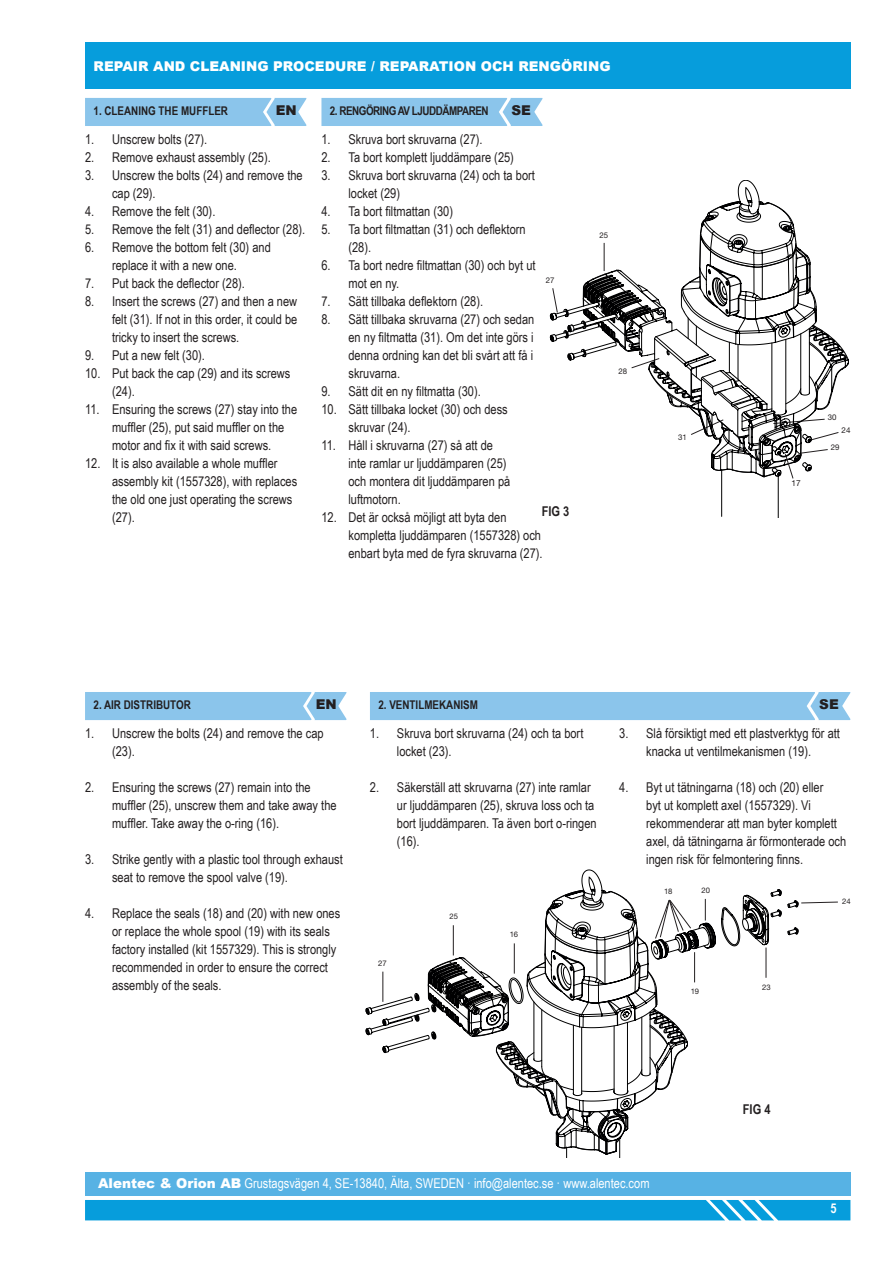
<style>
.page{position:relative;width:893px;height:1263px;background:#fff}
.page>*{position:absolute;margin:0;border:0;box-sizing:border-box;transform-origin:0 0}
.t1{font:13.5px/18px "Arial Narrow";color:#231f20}
.t2{font:13.5px "Arial Narrow";color:#fff}
.titulos_apartados{font:900 13.5px "Arial";color:#fff}
.Estilo_de_párrafo_bo{font:700 13.5px "Arial Narrow";color:#231f20}
.t3{font:900 13.5px "Arial";color:#231f20}
.t4{font:700 13.5px "Arial Narrow";color:#fff}
.subtítulos_apartados{font:700 12px "Arial Narrow";color:#231f20}
.subtítulos_apartados-2{font:700 12px "Arial Narrow";letter-spacing:-.04em;color:#231f20}
.t5{font:10.05px "Helvetica Neue";color:#231f20}
.t6{font:8.25px "Helvetica Neue";color:#231f20}
.t7{font:8.1px "Helvetica Neue";color:#231f20}
.t8{font:7.8px "Helvetica Neue";color:#231f20}
.t9{font:7.65px "Helvetica Neue";color:#231f20}
.s1{font-family:"Arial";font-weight:900}
</style>
<div class="page">
<div style="left:85px;top:1200px;width:765px;height:20px;background:#069ddc"></div>
<div style="left:85px;top:1172px;width:765px;height:24px;background:#57b2e4"></div>
<svg style="left:801px;top:901px;width:37px;height:2px"></svg>
<svg style="left:769px;top:889px;width:30px;height:47px"></svg>
<svg style="left:366px;top:870px;width:403px;height:285px"></svg>
<svg style="left:550px;top:200px;width:299px;height:294px"></svg>
<div style="left:85px;top:43px;width:765px;height:46px;background:#069ddc"></div>
<div style="left:739px;top:1098px;width:35px;height:22px;background:#fff"></div>
<div style="left:85px;top:692px;width:262px;height:28px;background:#8bc5eb"></div>
<div style="left:370px;top:692px;width:481px;height:28px;background:#8bc5eb"></div>
<div style="left:85px;top:98px;width:222px;height:28px;background:#8bc5eb"></div>
<div style="left:321px;top:98px;width:222px;height:28px;background:#8bc5eb"></div>
<p class="titulos_apartados" style="left:94px;top:56px;width:278px">G NERAL / ALLMÄ T / GÉNÉRALITÉS</p>
<p class="titulos_apartados" style="left:94px;top:56px;width:519px">REPAIR AND CLEANING PROCEDURE / REPARATION OCH RENGÖRING</p>
<p class="subtítulos_apartados" style="left:94px;top:102px;width:136px">1. CLEANING THE MUFFLER</p>
<p class="t3" style="left:276px;top:101px;width:22px">EN</p>
<p class="subtítulos_apartados-2" style="left:330px;top:102px;width:160px">2. RENGÖRING AV LJUDDÄMPAREN</p>
<p class="t3" style="left:511px;top:101px;width:21px">SE</p>
<p class="t1" style="left:85px;top:130px;width:124px">1. Unscrew bolts (27).</p>
<p class="t1" style="left:85px;top:148px;width:187px">2. Remove exhaust assembly (25).</p>
<p class="t1" style="left:112px;top:166px;width:192px;text-indent:-27px">3. Unscrew the bolts (24) and remove the cap (29).</p>
<p class="t1" style="left:85px;top:202px;width:132px">4. Remove the felt (30).</p>
<p class="t1" style="left:85px;top:220px;width:222px">5. Remove the felt (31) and deflector (28).</p>
<p class="t1" style="left:85px;top:238px;width:187px;text-align:center">6. Remove the bottom felt (30) and replace it with a new one.</p>
<p class="t1" style="left:85px;top:274px;width:161px">7. Put back the deflector (28).</p>
<p class="t1" style="left:112px;top:292px;width:187px;text-align:justify;text-indent:-27px">8. Insert the screws (27) and then a new felt (31). If not in this order, it could be tricky to insert the screws.</p>
<p class="t1" style="left:85px;top:346px;width:121px">9. Put a new felt (30).</p>
<p class="t1" style="left:112px;top:364px;width:180px;text-indent:-27px">10. Put back the cap (29) and its screws (24).</p>
<p class="t1" style="left:112px;top:400px;width:187px;text-indent:-27px">11. Ensuring the screws (27) stay into the muffler (25), put said muffler on the motor and fix it with said screws.</p>
<p class="t1" style="left:112px;top:454px;width:187px;text-indent:-27px">12. It is also available a whole muffler assembly kit (1557328), with replaces the old one just operating the screws (27).</p>
<p class="t1" style="left:321px;top:130px;width:163px">1. Skruva bort skruvarna (27).</p>
<p class="t1" style="left:321px;top:148px;width:194px">2. Ta bort komplett ljuddämpare (25)</p>
<p class="t1" style="left:348px;top:166px;width:188px;text-indent:-27px">3. Skruva bort skruvarna (24) och ta bort locket (29)</p>
<p class="t1" style="left:321px;top:202px;width:133px">4. Ta bort filtmattan (30)</p>
<p class="t1" style="left:348px;top:220px;width:179px;text-indent:-27px">5. Ta bort filtmattan (31) och deflektorn (28).</p>
<p class="t1" style="left:348px;top:256px;width:189px;text-indent:-27px">6. Ta bort nedre filtmattan (30) och byt ut mot en ny.</p>
<p class="t1" style="left:321px;top:292px;width:163px">7. Sätt tillbaka deflektorn (28).</p>
<p class="t1" style="left:348px;top:310px;width:187px;text-align:justify;text-indent:-27px">8. Sätt tillbaka skruvarna (27) och sedan en ny filtmatta (31). Om det inte görs i denna ordning kan det bli svårt att få i skruvarna.</p>
<p class="t1" style="left:321px;top:382px;width:161px">9. Sätt dit en ny filtmatta (30).</p>
<p class="t1" style="left:348px;top:400px;width:161px;text-indent:-27px">10. Sätt tillbaka locket (30) och dess skruvar (24).</p>
<p class="t1" style="left:348px;top:436px;width:163px;text-indent:-27px">11. Håll i skruvarna (27) så att de inte ramlar ur ljuddämparen (25) och montera dit ljuddämparen på luftmotorn.</p>
<p class="t1" style="left:348px;top:508px;width:196px;text-indent:-27px">12. Det är också möjligt att byta den kompletta ljuddämparen (1557328) och enbart byta med de fyra skruvarna (27).</p>
<p class="t8" style="left:546px;top:275px;width:10px">27</p>
<p class="Estilo_de_párrafo_bo" style="left:542px;top:501px;width:29px">FIG 3</p>
<p class="t5" style="left:538px;top:506px;width:27px">Fig. 3</p>
<p class="t8" style="left:599px;top:231px;width:10px">25</p>
<p class="t8" style="left:619px;top:366px;width:10px">28</p>
<p class="t8" style="left:678px;top:433px;width:10px">31</p>
<p class="t6" style="left:791px;top:478px;width:11px">17</p>
<p class="t8" style="left:828px;top:413px;width:10px">30</p>
<p class="t7" style="left:841px;top:426px;width:10px">24</p>
<p class="t8" style="left:831px;top:443px;width:10px">29</p>
<p class="subtítulos_apartados" style="left:94px;top:696px;width:99px">2. AIR DISTRIBUTOR</p>
<p class="t3" style="left:316px;top:695px;width:22px">EN</p>
<p class="subtítulos_apartados" style="left:378px;top:696px;width:101px">2. VENTILMEKANISM</p>
<p class="t3" style="left:819px;top:695px;width:21px">SE</p>
<p class="t1" style="left:112px;top:724px;width:213px;text-indent:-27px">1. Unscrew the bolts (24) and remove the cap (23).</p>
<p class="t1" style="left:112px;top:778px;width:226px;text-indent:-27px">2. Ensuring the screws (27) remain into the muffler (25), unscrew them and take away the muffler. Take away the o-ring (16).</p>
<p class="t1" style="left:112px;top:850px;width:232px;text-indent:-27px">3. Strike gently with a plastic tool through exhaust seat to remove the spool valve (19).</p>
<p class="t1" style="left:112px;top:904px;width:230px;text-indent:-27px">4. Replace the seals (18) and (20) with new ones or replace the whole spool (19) with its seals factory installed (kit 1557329). This is strongly recommended in order to ensure the correct assembly of the seals.</p>
<p class="t1" style="left:397px;top:724px;width:188px;text-indent:-27px">1. Skruva bort skruvarna (24) och ta bort locket (23).</p>
<p class="t1" style="left:397px;top:778px;width:201px;text-indent:-27px">2. Säkerställ att skruvarna (27) inte ramlar ur ljuddämparen (25), skruva loss och ta bort ljuddämparen. Ta även bort o-ringen (16).</p>
<p class="t8" style="left:378px;top:959px;width:10px">27</p>
<p class="t9" style="left:449px;top:912px;width:10px">25</p>
<p class="t9" style="left:510px;top:930px;width:10px">16</p>
<p class="t1" style="left:619px;top:724px;width:222px;text-align:center">3. Slå försiktigt med ett plastverktyg för att knacka ut ventilmekanismen (19).</p>
<p class="t1" style="left:646px;top:778px;width:202px;text-indent:-27px">4. Byt ut tätningarna (18) och (20) eller<br>byt ut komplett axel (1557329). Vi rekommenderar att man byter komplett axel, då tätningarna är förmonterade och ingen risk för felmontering finns.</p>
<p class="t9" style="left:664px;top:886px;width:10px">18</p>
<p class="t9" style="left:701px;top:885px;width:10px">20</p>
<p class="t9" style="left:691px;top:987px;width:10px">19</p>
<p class="t9" style="left:762px;top:982px;width:10px">23</p>
<p class="t9" style="left:842px;top:897px;width:10px">24</p>
<p class="Estilo_de_párrafo_bo" style="left:743px;top:1099px;width:29px">FIG 4</p>
<p class="t2" style="left:98px;top:1173px;width:553px"><span class="s1">Alentec &amp; Orion AB</span> Grustagsvägen 4, SE-13840, Älta, SWEDEN · info@alentec.se · www.alentec.com</p>
<p class="t4" style="left:831px;top:1198px;width:8px">5</p>
</div>
